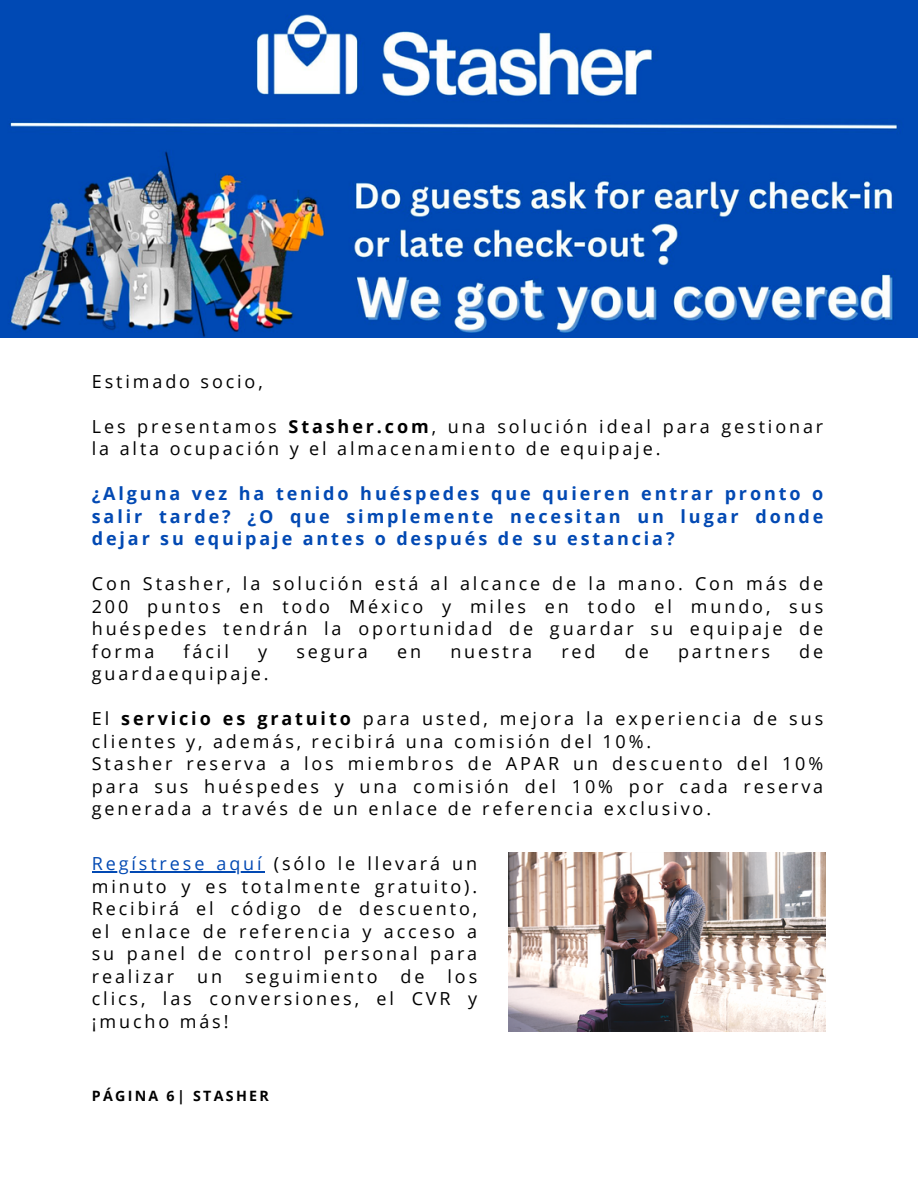
<style>
.page{position:relative;width:918px;height:1188px;background:#fff}
.page>*{position:absolute;margin:0;border:0;box-sizing:border-box;transform-origin:0 0}
.t1{font:18px/22.5px "Open Sans";letter-spacing:.16em;color:#000;text-align:justify}
.t2{font:700 18px/22.5px "Open Sans";letter-spacing:.16em;color:#0249b3;text-align:justify}
.t3{font:700 14.25px "Open Sans";letter-spacing:.16em;color:#000}
.s1{font-weight:700}
.s2{color:#0249b3}
</style>
<div class="page">
<img style="left:0;top:0;width:917px;height:338px">
<img style="left:509px;top:853px;width:317px;height:179px">
<hr style="left:92px;top:871px;width:173px;height:1px;background:#0249b3">
<h2 class="t1" style="left:92px;top:370px;width:173px">Estimado socio,</h2>
<h2 class="t1" style="left:92px;top:415px;width:733px">Les presentamos <span class="s1">Stasher.com</span>, una solución ideal para gestionar la alta ocupación y el almacenamiento de equipaje.</h2>
<h1 class="t2" style="left:92px;top:482px;width:733px">¿Alguna vez ha tenido huéspedes que quieren entrar pronto o salir tarde? ¿O que simplemente necesitan un lugar donde dejar su equipaje antes o después de su estancia?</h1>
<h2 class="t1" style="left:92px;top:572px;width:733px">Con Stasher, la solución está al alcance de la mano. Con más de 200 puntos en todo México y miles en todo el mundo, sus huéspedes tendrán la oportunidad de guardar su equipaje de forma</h2>
<h2 class="t1" style="left:184px;top:640px;width:47px">fácil</h2>
<h2 class="t1" style="left:258px;top:640px;width:11px">y</h2>
<h2 class="t1" style="left:296px;top:640px;width:73px">segura</h2>
<h2 class="t1" style="left:397px;top:640px;width:26px">en</h2>
<h2 class="t1" style="left:450px;top:640px;width:83px">nuestra</h2>
<h2 class="t1" style="left:561px;top:640px;width:36px">red</h2>
<h2 class="t1" style="left:625px;top:640px;width:26px">de</h2>
<h2 class="t1" style="left:678px;top:640px;width:93px">partners</h2>
<h2 class="t1" style="left:799px;top:640px;width:26px">de</h2>
<h2 class="t1" style="left:92px;top:662px;width:178px">guardaequipaje.</h2>
<h2 class="t1" style="left:92px;top:707px;width:733px;text-align:left">El <span class="s1">servicio es gratuito</span> para usted, mejora la experiencia de sus clientes y, además, recibirá una comisión del 10%.<br>Stasher reserva a los miembros de APAR un descuento del 10% para sus huéspedes y una comisión del 10% por cada reserva generada a través de un enlace de referencia exclusivo.</h2>
<p class="t1" style="left:92px;top:852px;width:387px"><span class="s2">Regístrese aquí</span> (sólo le llevará un minuto y es totalmente gratuito).<br>Recibirá el código de descuento, el enlace de referencia y acceso a su panel de control personal para realizar</p>
<p class="t1" style="left:92px;top:964px;width:387px;text-indent:356px">los clics, las conversiones, el CVR y ¡mucho más!</p>
<p class="t1" style="left:197px;top:964px;width:26px">un</p>
<p class="t1" style="left:245px;top:964px;width:134px">seguimiento</p>
<p class="t1" style="left:401px;top:964px;width:26px">de</p>
<p class="t3" style="left:92px;top:1086px;width:179px">PÁGINA 6| STASHER</p>
</div>
